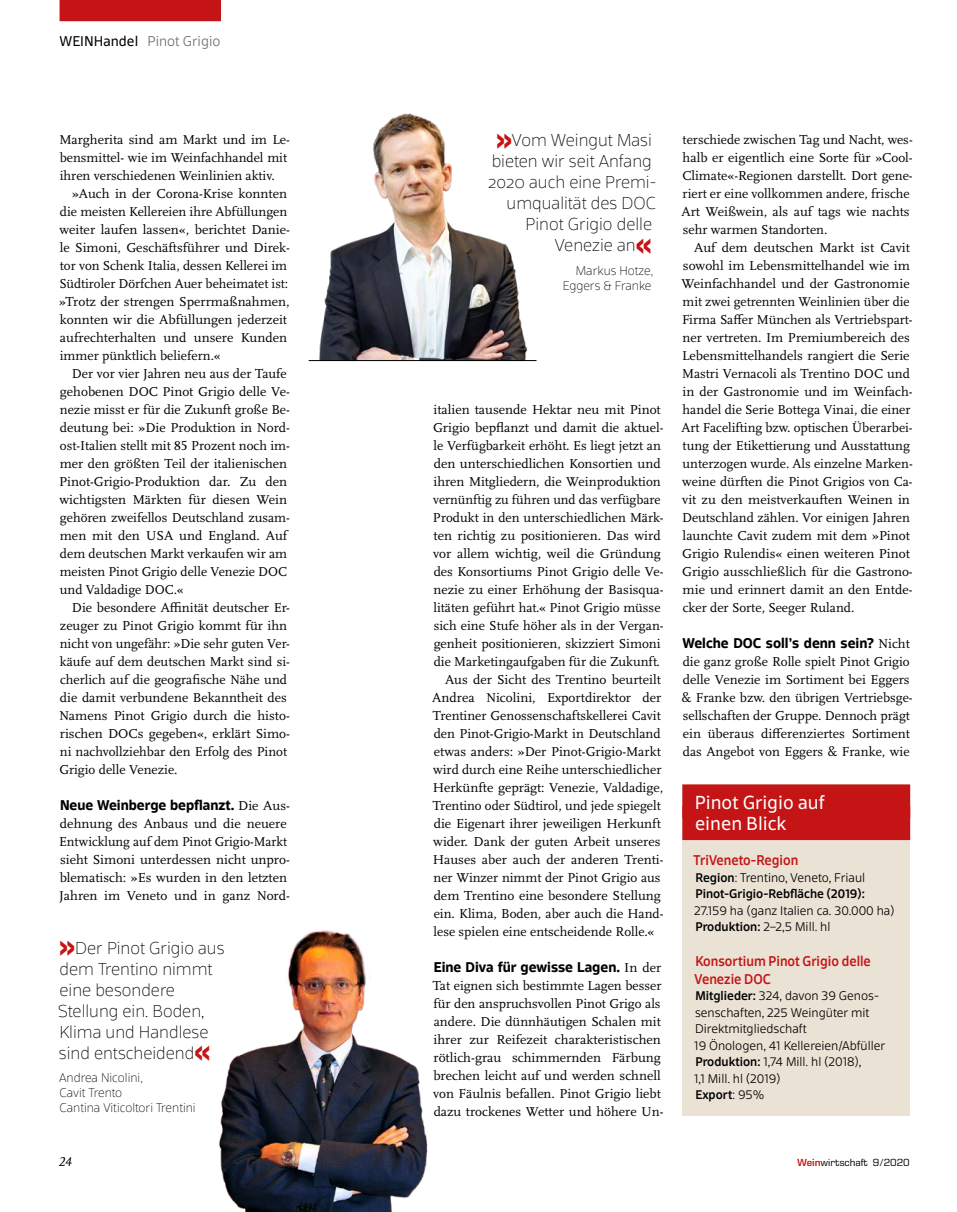
<style>
.page{position:relative;width:957px;height:1212px;background:#fff}
.page>*{position:absolute;margin:0;border:0;box-sizing:border-box;transform-origin:0 0}
.t1{font:18px/21.6px "Scuba Pro";color:#fff}
.t2{font:100 16.5px/21px "Scuba Pro";color:#000;text-align:right}
.t3{font:13.5px/18px "Scala Pro";color:#000}
.t4{font:700 13.5px "Scuba Pro";color:#000}
.t5{font:500 13.5px/18px "Scuba Pro";color:#c51415;scale:.95 1}
.t6{font:300 13.5px "Scuba Pro";color:#6e6e6e}
.t7{font:italic 13.5px "Scala Pro";color:#000}
.t8{font:300 12px/16.5px "Scuba Pro";color:#000}
.t9{font:100 12px/15px "Scuba Pro";color:#000;text-align:right}
.t10{font:500 12px/16.5px "Scuba Pro";color:#000}
.t11{font:10.5px "Eurostile Next LT Pro";color:#000}
.s1{font-weight:400;color:#000}
.s2{font-family:"Scala Pro";font-weight:400}
.s3{font-weight:700;font-size:30px;color:#c51415}
.s4{font-weight:300}
.s5{font-weight:500}
.s6{font-weight:600;color:#c51415}
</style>
<div class="page">
<div style="left:60px;top:0;width:161px;height:21px;background:#c51415"></div>
<div style="left:682px;top:784px;width:228px;height:332px;background:#eae3d5"></div>
<div style="left:682px;top:784px;width:228px;height:34px;background:#c51415"></div>
<div style="left:682px;top:806px;width:228px;height:34px;background:#c51415"></div>
<img style="left:319px;top:113px;width:209px;height:247px">
<hr style="left:309px;top:360px;width:227px;height:1px;background:#000">
<img style="left:219px;top:930px;width:209px;height:282px">
<p class="t6" style="left:59px;top:33px;width:162px"><span class="s1">WEINHandel</span> Pinot Grigio</p>
<p class="t3" style="left:59px;top:131px;width:232px">Margherita sind am Markt und im Le&shy;bensmittel- wie im Weinfachhandel mit ihren verschiedenen Weinlinien aktiv.</p>
<p class="t3" style="left:59px;top:185px;width:232px;text-indent:13px">»Auch in der Corona-Krise konnten die meisten Kellereien ihre Abfüllungen weiter laufen lassen«, berichtet Danie&shy;le Simoni, Geschäftsführer und Direk&shy;tor von Schenk Italia, dessen Kellerei im Südtiroler Dörfchen Auer beheimatet ist: »Trotz der strengen Sperrmaßnahmen, konnten wir die Abfüllungen jederzeit aufrechterhalten und unsere Kunden immer pünktlich beliefern.«</p>
<p class="t3" style="left:59px;top:365px;width:232px;text-indent:13px">Der vor vier Jahren neu aus der Taufe gehobenen DOC Pinot Grigio delle Ve&shy;nezie misst er für die Zukunft große Be&shy;deutung bei: »Die Produktion in Nord&shy;ost-Italien stellt mit 85 Prozent noch im&shy;mer den größten Teil der italienischen Pinot-Grigio-Produktion dar. Zu den wichtigsten Märkten für diesen Wein gehören zweifellos Deutschland zusam&shy;men mit den USA und England. Auf dem deutschen Markt verkaufen wir am meisten Pinot Grigio delle Venezie DOC und Valdadige DOC.«</p>
<p class="t3" style="left:59px;top:599px;width:232px;text-indent:13px">Die besondere Affinität deutscher Er&shy;zeuger zu Pinot Grigio kommt für ihn nicht von ungefähr: »Die sehr guten Ver&shy;käufe auf dem deutschen Markt sind si&shy;cherlich auf die geografische Nähe und die damit verbundene Bekanntheit des Namens Pinot Grigio durch die histo&shy;rischen DOCs gegeben«, erklärt Simo&shy;ni nachvollziehbar den Erfolg des Pinot Grigio delle Venezie.</p>
<p class="t4" style="left:60px;top:797px;width:231px">Neue Weinberge bepflanzt. <span class="s2">Die Aus-</span></p>
<p class="t3" style="left:59px;top:815px;width:232px">dehnung des Anbaus und die neuere Entwicklung auf dem Pinot Grigio-Markt sieht Simoni unterdessen nicht unpro&shy;blematisch: »Es wurden in den letzten Jahren im Veneto und in ganz Nord-</p>
<p class="t2" style="left:58px;top:937px;width:168px;text-align:left"><span class="s3">»</span>Der Pinot Grigio aus dem Trentino nimmt eine besondere<br>Stellung ein. Boden,<br>Klima und Handlese sind entscheidend<span class="s3">«</span></p>
<p class="t9" style="left:59px;top:1070px;width:138px;text-align:left">Andrea Nicolini,<br>Cavit Trento<br>Cantina Viticoltori Trentini</p>
<p class="t2" style="left:488px;top:129px;width:169px"><span class="s3">»</span>Vom Weingut Masi bieten wir seit Anfang<br>2o20 auch eine Premi&shy;umqualität des DOC<br>Pinot Grigio delle<br>Venezie an<span class="s3">«</span></p>
<p class="t9" style="left:563px;top:262px;width:92px">Markus Hotze,<br>Eggers &amp; Franke</p>
<p class="t3" style="left:433px;top:401px;width:229px">italien tausende Hektar neu mit Pinot</p>
<p class="t3" style="left:433px;top:419px;width:232px">Grigio bepflanzt und damit die aktuel-</p>
<p class="t3" style="left:433px;top:437px;width:229px">le Verfügbarkeit erhöht. Es liegt jetzt an</p>
<p class="t3" style="left:434px;top:455px;width:228px">den unterschiedlichen Konsortien und</p>
<p class="t3" style="left:433px;top:473px;width:229px">ihren Mitgliedern, die Weinproduktion</p>
<p class="t3" style="left:433px;top:491px;width:229px">vernünftig zu führen und das verfügbare</p>
<p class="t3" style="left:433px;top:509px;width:232px">Produkt in den unterschiedlichen Märk-</p>
<p class="t3" style="left:433px;top:527px;width:229px">ten richtig zu positionieren. Das wird</p>
<p class="t3" style="left:433px;top:545px;width:229px">vor allem wichtig, weil die Gründung</p>
<p class="t3" style="left:434px;top:563px;width:231px">des Konsortiums Pinot Grigio delle Ve-</p>
<p class="t3" style="left:433px;top:581px;width:232px">nezie zu einer Erhöhung der Basisqua-</p>
<p class="t3" style="left:433px;top:599px;width:228px">litäten geführt hat.« Pinot Grigio müsse</p>
<p class="t3" style="left:434px;top:617px;width:231px">sich eine Stufe höher als in der Vergan-</p>
<p class="t3" style="left:434px;top:635px;width:229px">genheit positionieren, skizziert Simoni</p>
<p class="t3" style="left:434px;top:653px;width:228px">die Marketingaufgaben für die Zukunft.</p>
<p class="t3" style="left:445px;top:671px;width:217px">Aus der Sicht des Trentino beurteilt</p>
<p class="t3" style="left:432px;top:689px;width:231px">Andrea Nicolini, Exportdirektor der</p>
<p class="t3" style="left:433px;top:707px;width:230px">Trentiner Genossenschaftskellerei Cavit</p>
<p class="t3" style="left:434px;top:725px;width:228px">den Pinot-Grigio-Markt in Deutschland</p>
<p class="t3" style="left:434px;top:743px;width:229px">etwas anders: »Der Pinot-Grigio-Markt</p>
<p class="t3" style="left:433px;top:761px;width:230px">wird durch eine Reihe unterschiedlicher</p>
<p class="t3" style="left:433px;top:779px;width:232px">Herkünfte geprägt: Venezie, Valdadige,</p>
<p class="t3" style="left:433px;top:797px;width:230px">Trentino oder Südtirol, und jede spiegelt</p>
<p class="t3" style="left:434px;top:815px;width:229px">die Eigenart ihrer jeweiligen Herkunft</p>
<p class="t3" style="left:433px;top:833px;width:229px">wider. Dank der guten Arbeit unseres</p>
<p class="t3" style="left:433px;top:851px;width:232px">Hauses aber auch der anderen Trenti-</p>
<p class="t3" style="left:433px;top:869px;width:229px">ner Winzer nimmt der Pinot Grigio aus</p>
<p class="t3" style="left:434px;top:887px;width:229px">dem Trentino eine besondere Stellung</p>
<p class="t3" style="left:434px;top:905px;width:231px">ein. Klima, Boden, aber auch die Hand-</p>
<p class="t3" style="left:433px;top:923px;width:222px">lese spielen eine entscheidende Rolle.«</p>
<p class="t4" style="left:434px;top:959px;width:229px">Eine Diva für gewisse Lagen. <span class="s2">In der</span></p>
<p class="t3" style="left:433px;top:977px;width:232px">Tat eignen sich bestimmte Lagen besser für den anspruchsvollen Pinot Grigo als andere. Die dünnhäutigen Schalen mit ihrer zur Reifezeit charakteristischen rötlich-grau schimmernden Färbung brechen leicht auf und werden schnell von Fäulnis befallen. Pinot Grigio liebt dazu trockenes Wetter und höhere Un-</p>
<p class="t3" style="left:681px;top:131px;width:233px">terschiede zwischen Tag und Nacht, wes&shy;halb er eigentlich eine Sorte für »Cool-Climate«-Regionen darstellt. Dort gene&shy;riert er eine vollkommen andere, frische Art Weißwein, als auf tags wie nachts sehr warmen Standorten.</p>
<p class="t3" style="left:681px;top:239px;width:233px;text-indent:13px">Auf dem deutschen Markt ist Cavit sowohl im Lebensmittelhandel wie im Weinfachhandel und der Gastronomie mit zwei getrennten Weinlinien über die Firma Saffer München als Vertriebspart&shy;ner vertreten. Im Premiumbereich des Lebensmittelhandels rangiert die Serie Mastri Vernacoli als Trentino DOC und in der Gastronomie und im Weinfach&shy;handel die Serie Bottega Vinai, die einer Art Facelifting bzw. optischen Überarbei&shy;tung der Etikettierung und Ausstattung unterzogen wurde. Als einzelne Marken&shy;weine dürften die Pinot Grigios von Ca&shy;vit zu den meistverkauften Weinen in Deutschland zählen. Vor einigen Jahren launchte Cavit zudem mit dem »Pinot Grigio Rulendis« einen weiteren Pinot Grigio ausschließlich für die Gastrono&shy;mie und erinnert damit an den Entde&shy;cker der Sorte, Seeger Ruland.</p>
<p class="t4" style="left:682px;top:635px;width:229px">Welche DOC soll’s denn sein? <span class="s2">Nicht</span></p>
<p class="t3" style="left:682px;top:653px;width:232px">die ganz große Rolle spielt Pinot Grigio delle Venezie im Sortiment bei Eggers &amp; Franke bzw. den übrigen Vertriebsge&shy;sellschaften der Gruppe. Dennoch prägt ein überaus differenziertes Sortiment das Angebot von Eggers &amp; Franke, wie</p>
<h1 class="t1" style="left:695px;top:791px;width:131px">Pinot Grigio auf einen Blick</h1>
<p class="t5" style="left:693px;top:851px;width:112px">TriVeneto-Region</p>
<p class="t10" style="left:695px;top:869px;width:171px">Region<span class="s4">: Trentino, Veneto, Friaul<br></span>Pinot-Grigio-Rebfläche (2019):</p>
<p class="t8" style="left:694px;top:902px;width:202px">27.159 ha (ganz Italien ca. 30.000 ha)<br><span class="s5">Produktion:</span> 2–2,5 Mill. hl</p>
<p class="t5" style="left:694px;top:952px;width:187px">Konsortium Pinot Grigio delle<br>Venezie DOC</p>
<p class="t8" style="left:694px;top:987px;width:193px"><span class="s5">Mitglieder:</span> 324, davon 39 Genos&shy;senschaften, 225 Weingüter mit<br>Direktmitgliedschaft<br>19 Önologen, 41 Kellereien/Abfüller<br><span class="s5">Produktion:</span> 1,74 Mill. hl (2018),<br>1,1 Mill. hl (2019)<br><span class="s5">Export</span>: 95%</p>
<p class="t7" style="left:58px;top:1153px;width:15px">24</p>
<p class="t11" style="left:797px;top:1156px;width:114px"><span class="s6">Wein</span>wirtschaft 9/2020</p>
</div>
